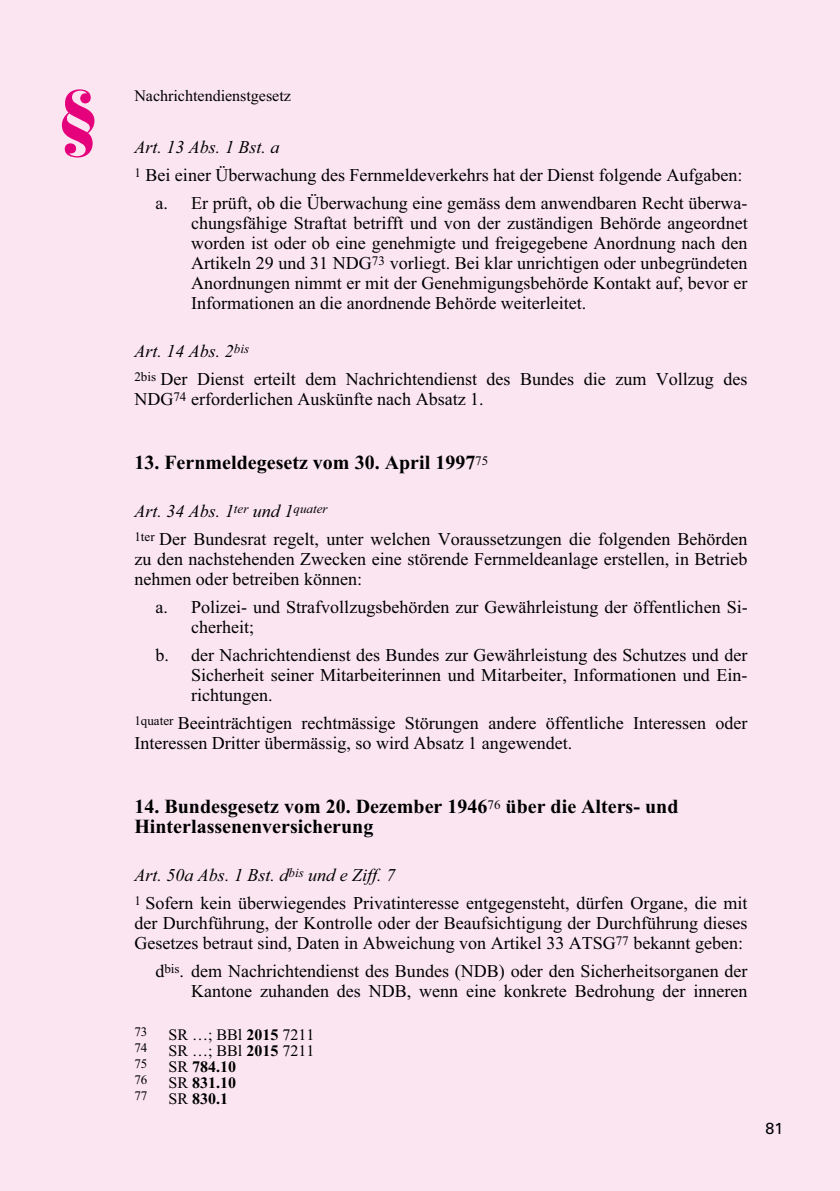
<style>
.page{position:relative;width:840px;height:1191px;background:#fff}
.page>*{position:absolute;margin:0;border:0;box-sizing:border-box;transform-origin:0 0}
.t1{font:900 70px "Bauer Bodoni";color:#e5007c}
.t2{font:700 20px/20px "Times New Roman";color:#000}
.t3{font:18px/20px "Times New Roman";color:#000;text-align:justify}
.t4{font:italic 18px "Times New Roman";color:#000}
.t5{font:16px "Times New Roman";color:#000}
.t6{font:700 16px "Times New Roman";color:#000}
.t7{font:16px "Univers";color:#000}
.t8{font:13px "Times New Roman";color:#000}
.s1{font-weight:700}
.s2{font-weight:400}
</style>
<div class="page">
<div style="left:0;top:0;width:839px;height:1191px;background:#fbe5f0"></div>
<h1 class="t1" style="left:57px;top:73px;width:44px">§</h1>
<p class="t5" style="left:134px;top:85px;width:158px">Nachrichtendienstgesetz</p>
<h5 class="t4" style="left:134px;top:134px;width:146px">Art. 13 Abs. 1 Bst. a</h5>
<p class="t3" style="left:134px;top:164px;width:609px"><sup>1</sup> Bei einer Überwachung des Fernmeldeverkehrs hat der Dienst folgende Aufgaben:</p>
<p class="t3" style="left:191px;top:193px;width:557px;text-indent:-36px">a. Er prüft, ob die Überwachung eine gemäss dem anwendbaren Recht überwa&shy;chungsfähige Straftat betrifft und von der zuständigen Behörde angeordnet worden ist oder ob eine genehmigte und freigegebene Anordnung nach den Artikeln 29 und 31 NDG<sup>73</sup> vorliegt. Bei klar unrichtigen oder unbegründeten Anordnungen nimmt er mit der Genehmigungsbehörde Kontakt auf, bevor er Informationen an die anordnende Behörde weiterleitet.</p>
<h5 class="t4" style="left:134px;top:338px;width:116px">Art. 14 Abs. 2<sup>bis</sup></h5>
<p class="t3" style="left:134px;top:368px;width:614px"><sup>2bis</sup> Der Dienst erteilt dem Nachrichtendienst des Bundes die zum Vollzug des<br>NDG<sup>74</sup> erforderlichen Auskünfte nach Absatz 1.</p>
<h4 class="t2" style="left:134px;top:452px;width:342px">13. Fernmeldegesetz vom 30. April 1997</h4>
<h5 class="t4" style="left:134px;top:498px;width:194px">Art. 34 Abs. 1<sup>ter</sup> und 1<sup>quater</sup></h5>
<p class="t3" style="left:134px;top:529px;width:614px"><sup>1ter</sup> Der Bundesrat regelt, unter welchen Voraussetzungen die folgenden Behörden zu den nachstehenden Zwecken eine störende Fernmeldeanlage erstellen, in Betrieb nehmen oder betreiben können:</p>
<p class="t3" style="left:191px;top:596px;width:557px;text-indent:-36px">a. Polizei- und Strafvollzugsbehörden zur Gewährleistung der öffentlichen Si&shy;cherheit;</p>
<p class="t3" style="left:191px;top:644px;width:557px;text-indent:-36px">b. der Nachrichtendienst des Bundes zur Gewährleistung des Schutzes und der Sicherheit seiner Mitarbeiterinnen und Mitarbeiter, Informationen und Ein&shy;richtungen.</p>
<p class="t3" style="left:134px;top:712px;width:614px"><sup>1quater</sup> Beeinträchtigen rechtmässige Störungen andere öffentliche Interessen oder<br>Interessen Dritter übermässig, so wird Absatz 1 angewendet.</p>
<h4 class="t8" style="left:475px;top:452px;width:15px">75</h4>
<h4 class="t2" style="left:134px;top:796px;width:545px">14. Bundesgesetz vom 20. Dezember 1946 über die Alters- und<br>Hinterlassenenversicherung</h4>
<h4 class="t8" style="left:487px;top:796px;width:15px">76</h4>
<h5 class="t4" style="left:134px;top:862px;width:262px">Art. 50a Abs. 1 Bst. d<sup>bis</sup> und e Ziff. 7</h5>
<p class="t3" style="left:134px;top:892px;width:614px"><sup>1</sup> Sofern kein überwiegendes Privatinteresse entgegensteht, dürfen Organe, die mit der Durchführung, der Kontrolle oder der Beaufsichtigung der Durchführung dieses Gesetzes betraut sind, Daten in Abweichung von Artikel 33 ATSG<sup>77</sup> bekannt geben:</p>
<p class="t3" style="left:155px;top:961px;width:593px;text-align:right">d<sup>bis</sup>. dem Nachrichtendienst des Bundes (NDB) oder den Sicherheitsorganen der<br>Kantone zuhanden des NDB, wenn eine konkrete Bedrohung der inneren</p>
<p class="t8" style="left:134px;top:1022px;width:15px">73</p>
<p class="t5" style="left:168px;top:1023px;width:147px">SR …; BBl <span class="s1">2015</span> 7211</p>
<p class="t8" style="left:134px;top:1038px;width:15px">74</p>
<p class="t5" style="left:168px;top:1039px;width:147px">SR …; BBl <span class="s1">2015</span> 7211</p>
<p class="t8" style="left:134px;top:1054px;width:15px">75</p>
<p class="t6" style="left:168px;top:1055px;width:69px"><span class="s2">SR</span> 784.10</p>
<p class="t8" style="left:134px;top:1070px;width:15px">76</p>
<p class="t6" style="left:168px;top:1071px;width:69px"><span class="s2">SR</span> 831.10</p>
<p class="t8" style="left:134px;top:1086px;width:15px">77</p>
<p class="t6" style="left:168px;top:1087px;width:61px"><span class="s2">SR</span> 830.1</p>
<p class="t7" style="left:765px;top:1119px;width:19px">81</p>
</div>
